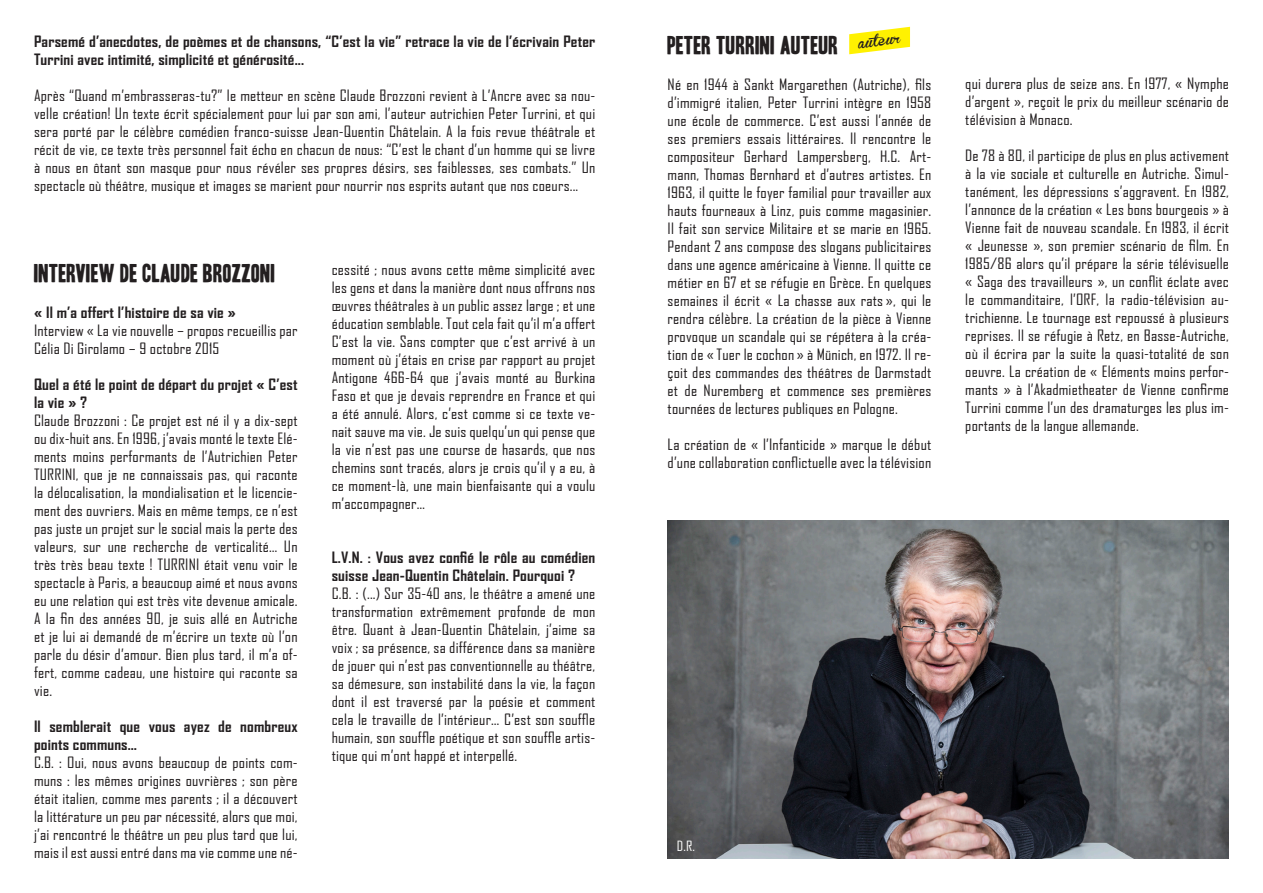
<style>
.page{position:relative;width:1263px;height:893px;background:#fff}
.page>*{position:absolute;margin:0;border:0;box-sizing:border-box;transform-origin:0 0}
.t1{font:22.5px "Headline HPLHS One";letter-spacing:.01em;color:#231f20;scale:1.1 1}
.t2{font:15px/18px "Agency FB";letter-spacing:.01em;color:#231f20;text-align:justify;scale:1.1 1}
.t3{font:700 15px/18px "Agency FB";letter-spacing:.01em;color:#231f20;scale:1.1 1}
.t4{font:13.5px "Agency FB";color:#fff;scale:1.1 1}
.t5{font:11.7px "Brannboll Fet";color:#231f20;scale:1.12 1}
</style>
<div class="page">
<img style="left:668px;top:521px;width:561px;height:338px">
<svg style="left:849px;top:27px;width:61px;height:27px"></svg>
<p class="t3" style="left:34px;top:32px;width:512px">Parsemé d’anecdotes, de poèmes et de chansons, “C’est la vie” retrace la vie de l’écrivain Peter<br>Turrini avec intimité, simplicité et générosité...</p>
<p class="t2" style="left:34px;top:86px;width:512px">Après “Quand m’embrasseras-tu?” le metteur en scène Claude Brozzoni revient à L’Ancre avec sa nou&shy;velle création! Un texte écrit spécialement pour lui par son ami, l’auteur autrichien Peter Turrini, et qui sera porté par le célèbre comédien franco-suisse Jean-Quentin Châtelain. A la fois revue théâtrale et récit de vie, ce texte très personnel fait écho en chacun de nous: “C’est le chant d’un homme qui se livre à nous en ôtant son masque pour nous révéler ses propres désirs, ses faiblesses, ses combats.” Un spectacle où théâtre, musique et images se marient pour nourrir nos esprits autant que nos coeurs...</p>
<p class="t1" style="left:34px;top:260px;width:221px">INTERVIEW DE CLAUDE BROZZONI</p>
<p class="t3" style="left:34px;top:303px;width:185px">« Il m’a offert l’histoire de sa vie »</p>
<p class="t2" style="left:34px;top:321px;width:241px">Interview « La vie nouvelle – propos recueillis par<br>Célia Di Girolamo – 9 octobre 2015</p>
<p class="t3" style="left:34px;top:375px;width:241px">Quel a été le point de départ du projet « C’est la vie » ?</p>
<p class="t2" style="left:34px;top:411px;width:241px">Claude Brozzoni : Ce projet est né il y a dix-sept ou dix-huit ans. En 1996, j’avais monté le texte Elé&shy;ments moins performants de l’Autrichien Peter TURRINI, que je ne connaissais pas, qui raconte la délocalisation, la mondialisation et le licencie&shy;ment des ouvriers. Mais en même temps, ce n’est pas juste un projet sur le social mais la perte des valeurs, sur une recherche de verticalité… Un très très beau texte ! TURRINI était venu voir le spectacle à Paris, a beaucoup aimé et nous avons eu une relation qui est très vite devenue amicale.<br>A la fin des années 90, je suis allé en Autriche et je lui ai demandé de m’écrire un texte où l’on parle du désir d’amour. Bien plus tard, il m’a of&shy;fert, comme cadeau, une histoire qui raconte sa vie.</p>
<p class="t3" style="left:34px;top:717px;width:241px">Il semblerait que vous ayez de nombreux points communs…</p>
<p class="t2" style="left:34px;top:753px;width:241px">C.B. : Oui, nous avons beaucoup de points com&shy;muns : les mêmes origines ouvrières ; son père était italien, comme mes parents ; il a découvert la littérature un peu par nécessité, alors que moi, j’ai rencontré le théâtre un peu plus tard que lui, mais il est aussi entré dans ma vie comme une né-</p>
<p class="t2" style="left:332px;top:260px;width:241px">cessité ; nous avons cette même simplicité avec les gens et dans la manière dont nous offrons nos œuvres théâtrales à un public assez large ; et une éducation semblable. Tout cela fait qu’il m’a offert C’est la vie. Sans compter que c’est arrivé à un moment où j’étais en crise par rapport au projet Antigone 466-64 que j’avais monté au Burkina Faso et que je devais reprendre en France et qui a été annulé. Alors, c’est comme si ce texte ve&shy;nait sauve ma vie. Je suis quelqu’un qui pense que la vie n’est pas une course de hasards, que nos chemins sont tracés, alors je crois qu’il y a eu, à ce moment-là, une main bienfaisante qui a voulu m’accompagner…</p>
<p class="t3" style="left:332px;top:548px;width:241px">L.V.N. : Vous avez confié le rôle au comédien suisse Jean-Quentin Châtelain. Pourquoi ?</p>
<p class="t2" style="left:332px;top:584px;width:241px">C.B. : (...) Sur 35-40 ans, le théâtre a amené une transformation extrêmement profonde de mon être. Quant à Jean-Quentin Châtelain, j’aime sa voix ; sa présence, sa différence dans sa manière de jouer qui n’est pas conventionnelle au théâtre, sa démesure, son instabilité dans la vie, la façon dont il est traversé par la poésie et comment cela le travaille de l’intérieur… C’est son souffle humain, son souffle poétique et son souffle artis&shy;tique qui m’ont happé et interpellé.</p>
<p class="t5" style="left:857px;top:37px;width:39px;rotate:-7deg">auteur</p>
<p class="t1" style="left:668px;top:32px;width:157px">PETER TURRINI AUTEUR</p>
<p class="t2" style="left:668px;top:75px;width:241px">Né en 1944 à Sankt Margarethen (Autriche), fils d’immigré italien, Peter Turrini intègre en 1958 une école de commerce. C’est aussi l’année de ses premiers essais littéraires. Il rencontre le compositeur Gerhard Lampersberg, H.C. Art&shy;mann, Thomas Bernhard et d’autres artistes. En 1963, il quitte le foyer familial pour travailler aux hauts fourneaux à Linz, puis comme magasinier.<br>Il fait son service Militaire et se marie en 1965.<br>Pendant 2 ans compose des slogans publicitaires dans une agence américaine à Vienne. Il quitte ce métier en 67 et se réfugie en Grèce. En quelques semaines il écrit « La chasse aux rats », qui le rendra célèbre. La création de la pièce à Vienne provoque un scandale qui se répétera à la créa&shy;tion de « Tuer le cochon » à Münich, en 1972. Il re&shy;çoit des commandes des théâtres de Darmstadt et de Nuremberg et commence ses premières tournées de lectures publiques en Pologne.</p>
<p class="t2" style="left:668px;top:435px;width:241px">La création de « l’Infanticide » marque le début d’une collaboration conflictuelle avec la télévision</p>
<p class="t2" style="left:965px;top:74px;width:241px">qui durera plus de seize ans. En 1977, « Nymphe d’argent », reçoit le prix du meilleur scénario de télévision à Monaco.</p>
<p class="t2" style="left:965px;top:146px;width:241px">De 78 à 80, il participe de plus en plus activement à la vie sociale et culturelle en Autriche. Simul&shy;tanément, les dépressions s’aggravent. En 1982, l’annonce de la création « Les bons bourgeois » à Vienne fait de nouveau scandale. En 1983, il écrit « Jeunesse », son premier scénario de film. En 1985/86 alors qu’il prépare la série télévisuelle « Saga des travailleurs », un conflit éclate avec le commanditaire, l’ORF, la radio-télévision au&shy;trichienne. Le tournage est repoussé à plusieurs reprises. Il se réfugie à Retz, en Basse-Autriche, où il écrira par la suite la quasi-totalité de son oeuvre. La création de « Eléments moins perfor&shy;mants » à l’Akadmietheater de Vienne confirme Turrini comme l’un des dramaturges les plus im&shy;portants de la langue allemande.</p>
<p class="t4" style="left:677px;top:838px;width:18px">D.R.</p>
</div>
